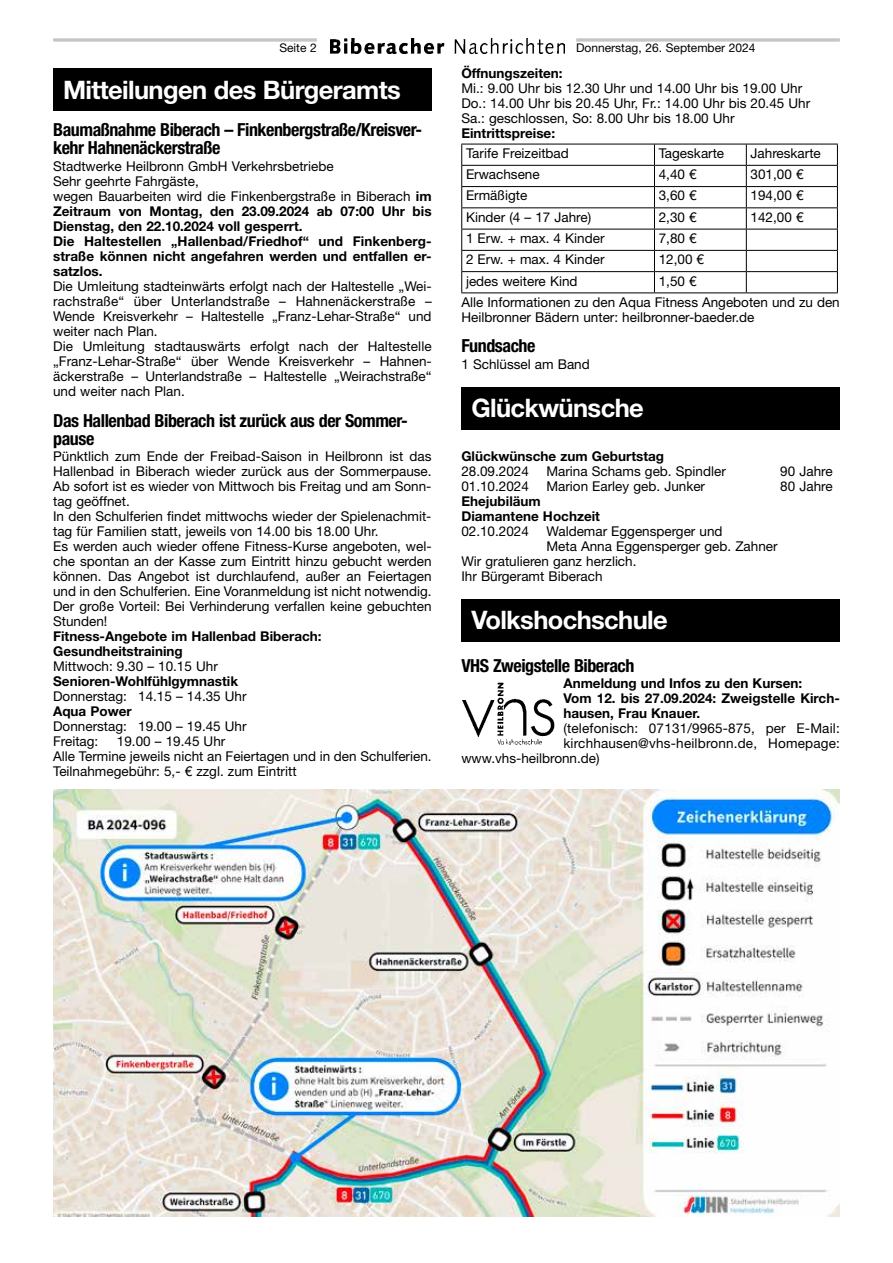
<style>
.page{position:relative;width:893px;height:1263px;background:#fff}
.page>*{position:absolute;margin:0;border:0;box-sizing:border-box;transform-origin:0 0}
.t1{font:700 25.5px "Helvetica Neue LT Std";letter-spacing:-.025em;color:#fff}
.t2{font:700 condensed 18px/18px "Helvetica Neue LT Std";letter-spacing:-.025em;color:#000}
.t3{font:13.5px/15px "Helvetica Neue LT Std";color:#000}
.t4{font:700 13.5px/15px "Helvetica Neue LT Std";color:#000}
.t5{font:12px "Helvetica Neue LT Std";color:#000}
.s1{font-weight:400}
</style>
<div class="page">
<img style="left:330px;top:38px;width:234px;height:15px">
<svg style="left:53px;top:38px;width:264px;height:4px"></svg>
<svg style="left:576px;top:38px;width:264px;height:4px"></svg>
<div style="left:53px;top:68px;width:379px;height:43px;background:#000"></div>
<hr style="left:461px;top:144px;width:193px;height:1px;background:#000">
<hr style="left:654px;top:144px;width:92px;height:1px;background:#000">
<hr style="left:746px;top:144px;width:92px;height:1px;background:#000">
<hr style="left:461px;top:165px;width:193px;height:1px;background:#000">
<hr style="left:654px;top:165px;width:92px;height:1px;background:#000">
<hr style="left:746px;top:165px;width:92px;height:1px;background:#000">
<hr style="left:461px;top:186px;width:193px;height:1px;background:#000">
<hr style="left:654px;top:186px;width:92px;height:1px;background:#000">
<hr style="left:746px;top:186px;width:92px;height:1px;background:#000">
<hr style="left:461px;top:207px;width:193px;height:1px;background:#000">
<hr style="left:654px;top:207px;width:92px;height:1px;background:#000">
<hr style="left:746px;top:207px;width:92px;height:1px;background:#000">
<hr style="left:461px;top:229px;width:193px;height:1px;background:#000">
<hr style="left:654px;top:229px;width:92px;height:1px;background:#000">
<hr style="left:746px;top:229px;width:92px;height:1px;background:#000">
<hr style="left:461px;top:250px;width:193px;height:1px;background:#000">
<hr style="left:654px;top:250px;width:92px;height:1px;background:#000">
<hr style="left:746px;top:250px;width:92px;height:1px;background:#000">
<hr style="left:461px;top:271px;width:193px;height:1px;background:#000">
<svg style="left:461px;top:144px;width:1px;height:148px"></svg>
<hr style="left:654px;top:271px;width:92px;height:1px;background:#000">
<svg style="left:654px;top:144px;width:1px;height:148px"></svg>
<hr style="left:746px;top:271px;width:92px;height:1px;background:#000">
<svg style="left:746px;top:144px;width:1px;height:148px"></svg>
<svg style="left:837px;top:144px;width:1px;height:148px"></svg>
<hr style="left:461px;top:292px;width:193px;height:1px;background:#000">
<hr style="left:654px;top:292px;width:92px;height:1px;background:#000">
<hr style="left:746px;top:292px;width:92px;height:1px;background:#000">
<img style="left:462px;top:682px;width:93px;height:63px">
<div style="left:461px;top:387px;width:379px;height:42px;background:#000"></div>
<div style="left:461px;top:599px;width:379px;height:43px;background:#000"></div>
<img style="left:53px;top:790px;width:787px;height:426px">
<p class="t5" style="left:279px;top:41px;width:39px">Seite 2</p>
<p class="t5" style="left:576px;top:41px;width:181px">Donnerstag, 26. September 2024</p>
<h1 class="t1" style="left:63px;top:74px;width:339px">Mitteilungen des Bürgeramts</h1>
<h2 class="t2" style="left:53px;top:121px;width:371px">Baumaßnahme Biberach – Finkenbergstraße/Kreisver&shy;kehr Hahnenäckerstraße</h2>
<p class="t4" style="left:53px;top:158px;width:380px"><span class="s1">Stadtwerke Heilbronn GmbH Verkehrsbetriebe<br>Sehr geehrte Fahrgäste,<br>wegen Bauarbeiten wird die Finkenbergstraße in Biberach</span> im Zeitraum von Montag, den 23.09.2024 ab 07:00 Uhr bis Dienstag, den 22.10.2024 voll gesperrt.<br>Die Haltestellen „Hallenbad/Friedhof“ und Finkenberg&shy;straße können nicht angefahren werden und entfallen er&shy;satzlos.</p>
<p class="t3" style="left:53px;top:278px;width:380px">Die Umleitung stadteinwärts erfolgt nach der Haltestelle „Wei&shy;rachstraße“ über Unterlandstraße – Hahnenäckerstraße – Wende Kreisverkehr – Haltestelle „Franz-Lehar-Straße“ und weiter nach Plan.<br>Die Umleitung stadtauswärts erfolgt nach der Haltestelle „Franz-Lehar-Straße“ über Wende Kreisverkehr – Hahnen&shy;äckerstraße – Unterlandstraße – Haltestelle „Weirachstraße“ und weiter nach Plan.</p>
<h2 class="t2" style="left:53px;top:411px;width:356px">Das Hallenbad Biberach ist zurück aus der Sommer&shy;pause</h2>
<p class="t3" style="left:53px;top:449px;width:380px">Pünktlich zum Ende der Freibad-Saison in Heilbronn ist das Hallenbad in Biberach wieder zurück aus der Sommerpause.<br>Ab sofort ist es wieder von Mittwoch bis Freitag und am Sonn&shy;tag geöffnet.<br>In den Schulferien findet mittwochs wieder der Spielenachmit&shy;tag für Familien statt, jeweils von 14.00 bis 18.00 Uhr.<br>Es werden auch wieder offene Fitness-Kurse angeboten, wel&shy;che spontan an der Kasse zum Eintritt hinzu gebucht werden können. Das Angebot ist durchlaufend, außer an Feiertagen und in den Schulferien. Eine Voranmeldung ist nicht notwendig.<br>Der große Vorteil: Bei Verhinderung verfallen keine gebuchten Stunden!</p>
<p class="t4" style="left:53px;top:629px;width:270px">Fitness-Angebote im Hallenbad Biberach:<br>Gesundheitstraining</p>
<p class="t3" style="left:53px;top:659px;width:166px">Mittwoch: 9.30 – 10.15 Uhr</p>
<p class="t4" style="left:53px;top:674px;width:186px">Senioren-Wohlfühlgymnastik</p>
<p class="t3" style="left:53px;top:689px;width:195px">Donnerstag: 14.15 – 14.35 Uhr</p>
<p class="t4" style="left:53px;top:704px;width:80px">Aqua Power</p>
<p class="t3" style="left:53px;top:719px;width:195px">Donnerstag: 19.00 – 19.45 Uhr<br>Freitag:</p>
<p class="t3" style="left:53px;top:734px;width:380px;text-indent:64px">19.00 – 19.45 Uhr<br>Alle Termine jeweils nicht an Feiertagen und in den Schulferien.<br>Teilnahmegebühr: 5,- € zzgl. zum Eintritt</p>
<p class="t4" style="left:461px;top:65px;width:103px">Öffnungszeiten:</p>
<p class="t3" style="left:461px;top:80px;width:350px">Mi.: 9.00 Uhr bis 12.30 Uhr und 14.00 Uhr bis 19.00 Uhr<br>Do.: 14.00 Uhr bis 20.45 Uhr, Fr.: 14.00 Uhr bis 20.45 Uhr<br>Sa.: geschlossen, So: 8.00 Uhr bis 18.00 Uhr</p>
<p class="t4" style="left:461px;top:125px;width:95px">Eintrittspreise:</p>
<p class="t3" style="left:466px;top:145px;width:104px">Tarife Freizeitbad</p>
<p class="t3" style="left:659px;top:145px;width:67px">Tageskarte</p>
<p class="t3" style="left:751px;top:145px;width:72px">Jahreskarte</p>
<p class="t3" style="left:466px;top:167px;width:75px">Erwachsene</p>
<p class="t3" style="left:659px;top:167px;width:39px">4,40 €</p>
<p class="t3" style="left:751px;top:167px;width:54px">301,00 €</p>
<p class="t3" style="left:466px;top:188px;width:63px">Ermäßigte</p>
<p class="t3" style="left:659px;top:188px;width:39px">3,60 €</p>
<p class="t3" style="left:751px;top:188px;width:54px">194,00 €</p>
<p class="t3" style="left:466px;top:209px;width:127px">Kinder (4 – 17 Jahre)</p>
<p class="t3" style="left:659px;top:209px;width:39px">2,30 €</p>
<p class="t3" style="left:751px;top:209px;width:54px">142,00 €</p>
<p class="t3" style="left:466px;top:231px;width:140px">1 Erw. + max. 4 Kinder</p>
<p class="t3" style="left:659px;top:231px;width:39px">7,80 €</p>
<p class="t3" style="left:466px;top:252px;width:140px">2 Erw. + max. 4 Kinder</p>
<p class="t3" style="left:659px;top:252px;width:47px">12,00 €</p>
<p class="t3" style="left:466px;top:273px;width:113px">jedes weitere Kind</p>
<p class="t3" style="left:461px;top:270px;width:380px;line-height:21px;text-indent:197px">1,50 €<br>Alle Informationen zu den Aqua Fitness Angeboten und zu den</p>
<p class="t3" style="left:461px;top:309px;width:294px">Heilbronner Bädern unter: heilbronner-baeder.de</p>
<h2 class="t2" style="left:461px;top:337px;width:76px">Fundsache</h2>
<p class="t3" style="left:461px;top:356px;width:130px">1 Schlüssel am Band</p>
<h1 class="t1" style="left:471px;top:392px;width:174px">Glückwünsche</h1>
<p class="t4" style="left:461px;top:448px;width:204px">Glückwünsche zum Geburtstag</p>
<p class="t3" style="left:461px;top:464px;width:69px">28.09.2024</p>
<p class="t3" style="left:546px;top:464px;width:181px">Marina Schams geb. Spindler</p>
<p class="t3" style="left:780px;top:464px;width:54px">90 Jahre</p>
<p class="t3" style="left:461px;top:479px;width:69px">01.10.2024</p>
<p class="t3" style="left:546px;top:479px;width:160px">Marion Earley geb. Junker</p>
<p class="t3" style="left:780px;top:479px;width:54px">80 Jahre</p>
<p class="t4" style="left:461px;top:493px;width:140px">Ehejubiläum<br>Diamantene Hochzeit</p>
<p class="t3" style="left:461px;top:524px;width:69px">02.10.2024</p>
<p class="t3" style="left:546px;top:524px;width:178px">Waldemar Eggensperger und</p>
<p class="t3" style="left:546px;top:539px;width:233px">Meta Anna Eggensperger geb. Zahner</p>
<p class="t3" style="left:461px;top:554px;width:177px">Wir gratulieren ganz herzlich.</p>
<p class="t3" style="left:461px;top:569px;width:143px">Ihr Bürgeramt Biberach</p>
<h1 class="t1" style="left:471px;top:605px;width:198px">Volkshochschule</h1>
<h2 class="t2" style="left:461px;top:656px;width:175px">VHS Zweigstelle Biberach</h2>
<p class="t4" style="left:563px;top:675px;width:278px">Anmeldung und Infos zu den Kursen:<br>Vom 12. bis 27.09.2024: Zweigstelle Kirch&shy;hausen, Frau Knauer.</p>
<p class="t3" style="left:563px;top:721px;width:278px">(telefonisch: 07131/9965-875, per E-Mail:</p>
<p class="t3" style="left:563px;top:736px;width:278px">kirchhausen@vhs-heilbronn.de, Homepage:</p>
<p class="t3" style="left:461px;top:751px;width:140px">www.vhs-heilbronn.de)</p>
</div>
